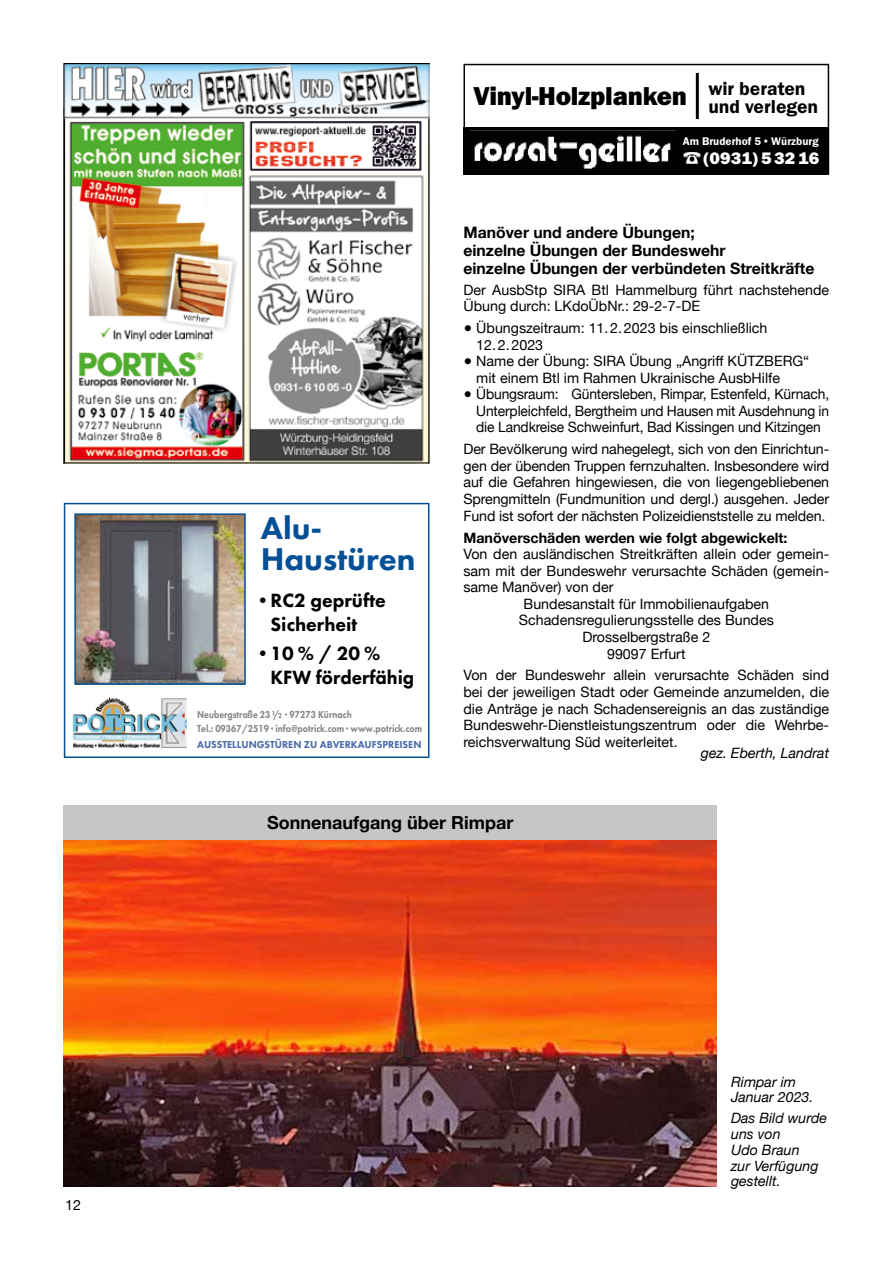
<style>
.page{position:relative;width:893px;height:1263px;background:#fff}
.page>*{position:absolute;margin:0;border:0;box-sizing:border-box;transform-origin:0 0}
.t1{font:800 32.7px/31.5px "Futura PT";color:#045096}
.t2{font:800 26.85px "Franklin Gothic EF";letter-spacing:-.01em;color:#000}
.t3{font:800 19.95px "Futura PT";color:#000}
.t4{font:800 19.95px "Futura PT";color:#000;scale:.95 1}
.t5{font:600 19.35px/18px "Franklin Gothic EF";color:#000}
.t6{font:700 18px "Helvetica Neue";color:#000}
.t7{font:800 17.25px "Franklin Gothic EF";letter-spacing:.01em;color:#fff;scale:1.05 1}
.t8{font:700 15.75px/18px "Helvetica Neue";color:#000}
.t9{font:14.25px/16.5px "Helvetica Neue";color:#000}
.t10{font:italic 14.25px/15.8px "Helvetica Neue";color:#000}
.t11{font:700 14.25px "Helvetica Neue";color:#000}
.t12{font:600 11.55px "Franklin Gothic EF";color:#fff}
.t13{font:800 10.5px/13.8px "Futura PT";color:#868786;scale:.84 1}
.t14{font:800 10.5px "Futura PT";color:#4a6caa}
.s1{color:#fff}
.s2{font-size:7.5px}
</style>
<div class="page">
<img style="left:64px;top:840px;width:653px;height:346px">
<div style="left:64px;top:806px;width:653px;height:34px;background:#c5c6c6"></div>
<img style="left:66px;top:118px;width:361px;height:343px">
<img style="left:64px;top:64px;width:365px;height:54px">
<div style="left:64px;top:503px;width:365px;height:255px;border:2px solid #045096"></div>
<img style="left:72px;top:697px;width:114px;height:50px">
<img style="left:77px;top:516px;width:166px;height:166px">
<div style="left:74px;top:513px;width:172px;height:172px;border:2px solid #045096"></div>
<div style="left:463px;top:127px;width:366px;height:47px;background:#000"></div>
<div style="left:463px;top:64px;width:366px;height:110px;border:2px solid #000"></div>
<img style="left:474px;top:135px;width:197px;height:34px">
<hr style="left:696px;top:73px;width:3px;height:46px;background:#000">
<p class="t9" style="left:65px;top:1197px;width:17px">12</p>
<h1 class="t1" style="left:261px;top:512px;width:156px">Alu-<br>Haustüren</h1>
<h3 class="t3" style="left:253px;top:588px;width:134px">•RC2 geprüfte</h3>
<h3 class="t3" style="left:253px;top:612px;width:106px"><span class="s1">•</span>Sicherheit</h3>
<h3 class="t3" style="left:253px;top:641px;width:129px">•10 % / 20 %</h3>
<h3 class="t4" style="left:253px;top:665px;width:171px"><span class="s1">•</span>KFW förderfähig</h3>
<p class="t13" style="left:197px;top:707px;width:269px">Neubergstraße 23 <sup>1</sup>/<span class="s2">2</span> · 97273 Kürnach<br>Tel.: 09367/2519 · info@potrick.com · www.potrick.com</p>
<p class="t14" style="left:197px;top:738px;width:226px">AUSSTELLUNGSTÜREN ZU ABVERKAUFSPREISEN</p>
<h3 class="t5" style="left:708px;top:79px;width:111px">wir beraten und verlegen</h3>
<h2 class="t2" style="left:473px;top:81px;width:215px">Vinyl-Holzplanken</h2>
<p class="t12" style="left:683px;top:135px;width:137px">Am Bruderhof 5•Würzburg</p>
<p class="t7" style="left:683px;top:148px;width:131px">☎(0931)53216</p>
<p class="t8" style="left:463px;top:223px;width:352px">Manöver und andere Übungen;<br>einzelne Übungen der Bundeswehr<br>einzelne Übungen der verbündeten Streitkräfte</p>
<p class="t9" style="left:463px;top:282px;width:367px">Der AusbStp SIRA Btl Hammelburg führt nachstehende<br>Übung durch: LKdoÜbNr.: 29-2-7-DE</p>
<p class="t9" style="left:476px;top:320px;width:293px;text-indent:-13px">● Übungszeitraum: 11.2.2023 bis einschließlich<br>12.2.2023</p>
<p class="t9" style="left:476px;top:354px;width:335px;text-indent:-13px">● Name der Übung: SIRA Übung „Angriff KÜTZBERG“ mit einem Btl im Rahmen Ukrainische AusbHilfe</p>
<p class="t9" style="left:476px;top:387px;width:354px;text-align:justify;text-indent:-13px">● Übungsraum: Güntersleben, Rimpar, Estenfeld, Kürnach, Unterpleichfeld, Bergtheim und Hausen mit Ausdehnung in die Landkreise Schweinfurt, Bad Kissingen und Kitzingen</p>
<p class="t9" style="left:463px;top:442px;width:367px;text-align:justify">Der Bevölkerung wird nahegelegt, sich von den Einrichtun&shy;gen der übenden Truppen fernzuhalten. Insbesondere wird auf die Gefahren hingewiesen, die von liegengebliebenen Sprengmitteln (Fundmunition und dergl.) ausgehen. Jeder Fund ist sofort der nächsten Polizeidienststelle zu melden.</p>
<p class="t11" style="left:463px;top:526px;width:325px">Manöverschäden werden wie folgt abgewickelt:</p>
<p class="t9" style="left:463px;top:547px;width:367px">Von den ausländischen Streitkräften allein oder gemein-</p>
<p class="t9" style="left:463px;top:563px;width:367px">sam mit der Bundeswehr verursachte Schäden (gemein-</p>
<p class="t9" style="left:463px;top:580px;width:151px">same Manöver) von der</p>
<p class="t9" style="left:524px;top:596px;width:247px">Bundesanstalt für Immobilienaufgaben</p>
<p class="t9" style="left:519px;top:613px;width:256px">Schadensregulierungsstelle des Bundes</p>
<p class="t9" style="left:582px;top:629px;width:129px">Drosselbergstraße 2</p>
<p class="t9" style="left:607px;top:646px;width:80px">99097 Erfurt</p>
<p class="t9" style="left:463px;top:668px;width:367px;text-align:justify">Von der Bundeswehr allein verursachte Schäden sind bei der jeweiligen Stadt oder Gemeinde anzumelden, die die Anträge je nach Schadensereignis an das zuständige Bundeswehr-Dienstleistungszentrum oder die Wehrbe&shy;reichsverwaltung Süd weiterleitet.</p>
<p class="t10" style="left:701px;top:746px;width:130px">gez. Eberth, Landrat</p>
<p class="t6" style="left:267px;top:808px;width:248px">Sonnenaufgang über Rimpar</p>
<p class="t10" style="left:731px;top:1074px;width:84px">Rimpar im<br>Januar 2023.</p>
<p class="t10" style="left:731px;top:1111px;width:98px">Das Bild wurde uns von<br>Udo Braun<br>zur Verfügung gestellt.</p>
</div>
